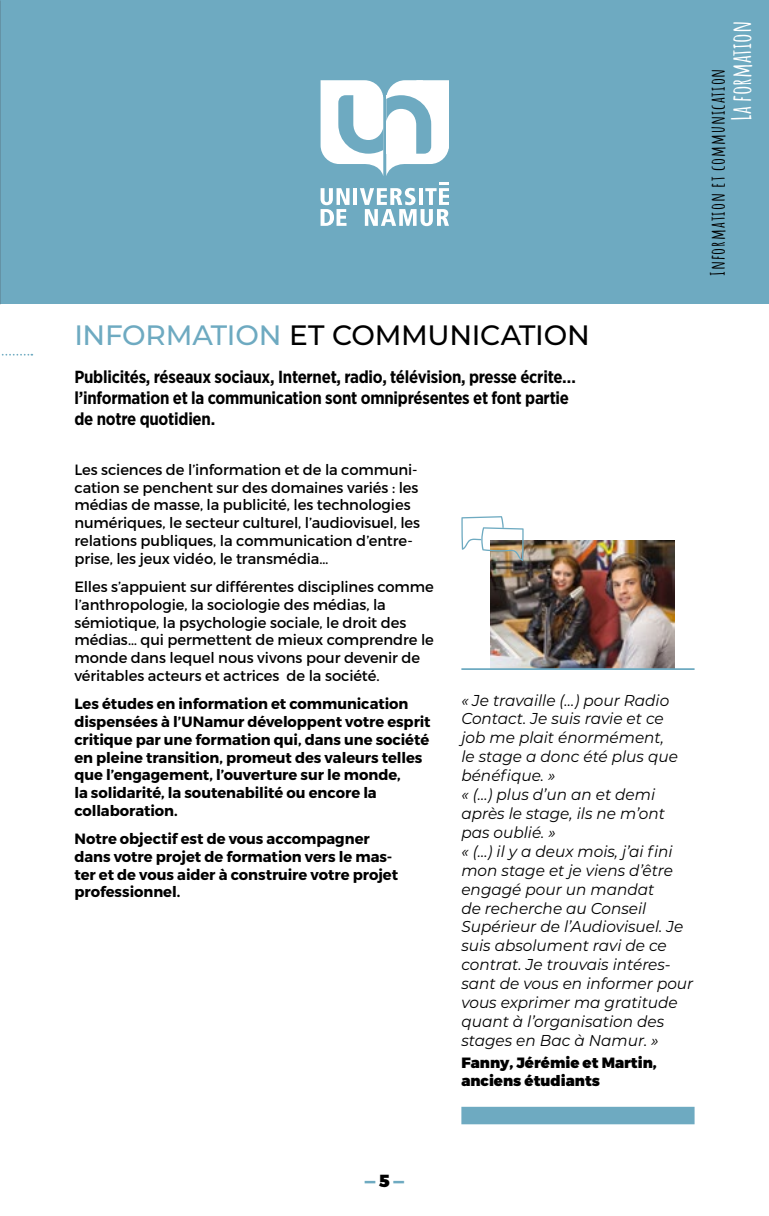
<style>
.page{position:relative;width:769px;height:1216px;background:#fff}
.page>*{position:absolute;margin:0;border:0;box-sizing:border-box;transform-origin:0 0}
.t1{font:500 28px "Montserrat";letter-spacing:-.01em;color:#000}
.t2{font:700 26.25px "Amatic SC";color:#fff}
.t3{font:700 19.25px "Amatic SC";letter-spacing:.05em;color:#000}
.t4{font:700 17.5px/21px "Gotham Narrow";letter-spacing:-.015em;color:#000}
.t5{font:900 17.5px "Montserrat";color:#6eaac1}
.t6{font:italic 15.75px/18.9px "Montserrat";color:#000}
.t7{font:14.88px/17.8px "Montserrat";letter-spacing:-.005em;color:#000}
.t8{font:700 14.88px/17.8px "Montserrat";letter-spacing:-.005em;color:#000}
.t9{font:900 14.88px/17.5px "Montserrat";color:#000}
.s1{color:#6eaac1}
.s2{color:#000}
</style>
<div class="page">
<div style="left:0;top:0;width:769px;height:304px;background:#6eaac1"></div>
<hr style="left:353px;top:188px;width:4px;height:17px;background:#fff">
<svg style="left:321px;top:188px;width:29px;height:38px"></svg>
<svg style="left:360px;top:182px;width:89px;height:44px"></svg>
<svg style="left:321px;top:80px;width:128px;height:96px"></svg>
<img style="left:0;top:0;width:1px;height:304px">
<svg style="left:1px;top:354px;width:31px;height:1px"></svg>
<div style="left:461px;top:1106px;width:233px;height:18px;background:#6eaac1"></div>
<img style="left:491px;top:540px;width:184px;height:128px">
<hr style="left:461px;top:668px;width:233px;height:2px;background:#6eaac1">
<svg style="left:461px;top:516px;width:63px;height:45px"></svg>
<h2 class="t2" style="left:721px;top:121px;width:102px;rotate:-90deg">La formation</h2>
<p class="t3" style="left:703px;top:276px;width:209px;rotate:-90deg">Information et communication</p>
<h1 class="t1" style="left:74px;top:315px;width:517px"><span class="s1">INFORMATION</span> ET COMMUNICATION</h1>
<p class="t4" style="left:74px;top:366px;width:503px">Publicités, réseaux sociaux, Internet, radio, télévision, presse écrite… l’information et la communication sont omniprésentes et font partie de notre quotidien.</p>
<p class="t7" style="left:74px;top:460px;width:347px">Les sciences de l’information et de la communi&shy;cation se penchent sur des domaines variés : les médias de masse, la publicité, les technologies numériques, le secteur culturel, l’audiovisuel, les relations publiques, la communication d’entre&shy;prise, les jeux vidéo, le transmédia…</p>
<p class="t7" style="left:74px;top:577px;width:361px">Elles s’appuient sur différentes disciplines comme l’anthropologie, la sociologie des médias, la sémiotique, la psychologie sociale, le droit des médias… qui permettent de mieux comprendre le monde dans lequel nous vivons pour devenir de véritables acteurs et actrices de la société.</p>
<p class="t8" style="left:74px;top:695px;width:358px">Les études en information et communication dispensées à l’UNamur développent votre esprit critique par une formation qui, dans une société en pleine transition, promeut des valeurs telles que l’engagement, l’ouverture sur le monde,<br>la solidarité, la soutenabilité ou encore la collaboration.</p>
<p class="t8" style="left:74px;top:829px;width:325px">Notre objectif est de vous accompagner dans votre projet de formation vers le mas&shy;ter et de vous aider à construire votre projet professionnel.</p>
<p class="t6" style="left:461px;top:690px;width:233px">« Je travaille (…) pour Radio<br>Contact. Je suis ravie et ce<br>job me plait énormément,<br>le stage a donc été plus que bénéfique. »<br>« (…) plus d’un an et demi après le stage, ils ne m’ont pas oublié. »<br>« (…) il y a deux mois, j’ai fini mon stage et je viens d’être engagé pour un mandat<br>de recherche au Conseil<br>Supérieur de l’Audiovisuel. Je suis absolument ravi de ce contrat. Je trouvais intéres&shy;sant de vous en informer pour vous exprimer ma gratitude quant à l’organisation des stages en Bac à Namur. »</p>
<p class="t9" style="left:461px;top:1054px;width:197px">Fanny, Jérémie et Martin, anciens étudiants</p>
<p class="t5" style="left:365px;top:1169px;width:41px">—<span class="s2">5</span>—</p>
</div>
